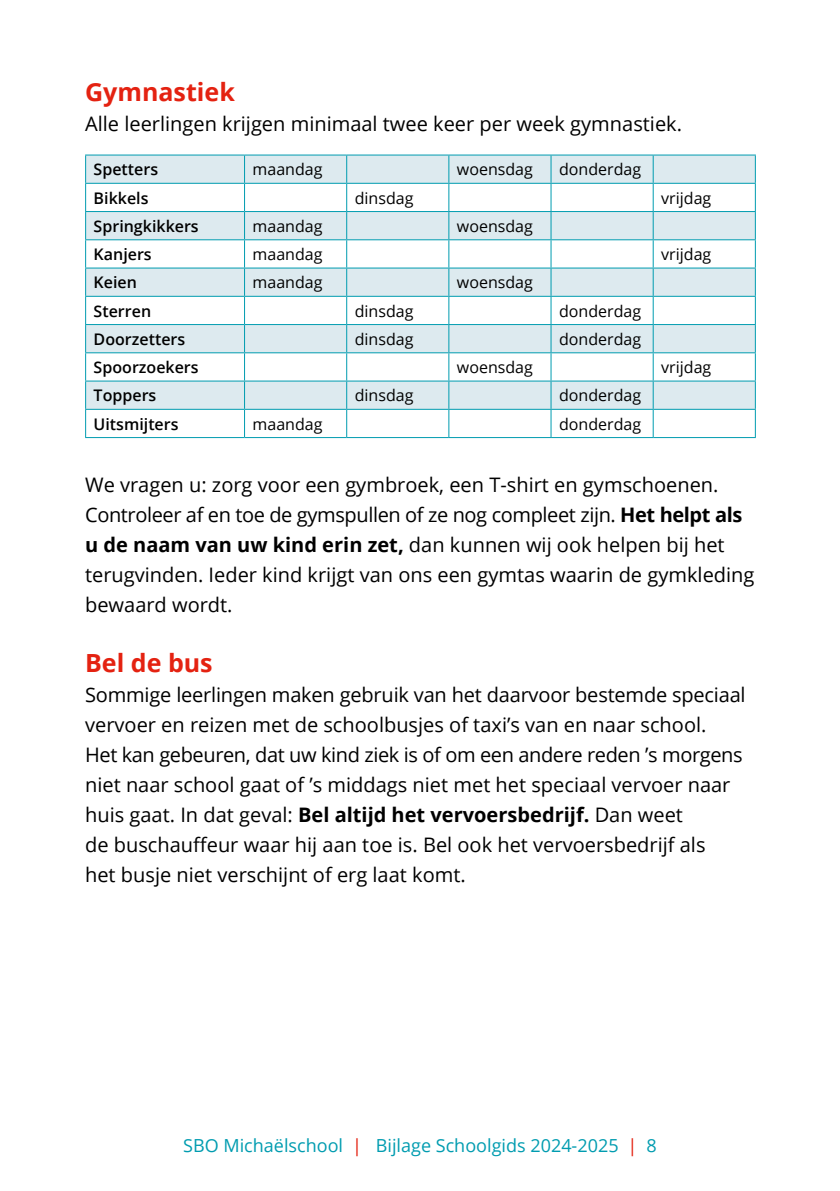
<style>
.page{position:relative;width:840px;height:1191px;background:#fff}
.page>*{position:absolute;margin:0;border:0;box-sizing:border-box;transform-origin:0 0}
.t1{font:700 25px "Open Sans";color:#e42211}
.t2{font:20px/30px "Open Sans";color:#000}
.t3{font:18px "Open Sans";color:#009cb0}
.t4{font:16px "Open Sans";color:#000}
.t5{font:600 16px "Open Sans";color:#000}
.s1{font-weight:700}
.s2{color:#e42211}
</style>
<div class="page">
<svg style="left:86px;top:155px;width:668px;height:254px;fill:#ddeaef"></svg>
<hr style="left:85px;top:211px;width:159px;height:1px;background:#009cb0">
<hr style="left:244px;top:211px;width:102px;height:1px;background:#009cb0">
<hr style="left:346px;top:211px;width:102px;height:1px;background:#009cb0">
<hr style="left:448px;top:211px;width:102px;height:1px;background:#009cb0">
<hr style="left:550px;top:211px;width:102px;height:1px;background:#009cb0">
<hr style="left:652px;top:211px;width:103px;height:1px;background:#009cb0">
<hr style="left:85px;top:239px;width:159px;height:1px;background:#009cb0">
<hr style="left:244px;top:239px;width:102px;height:1px;background:#009cb0">
<hr style="left:346px;top:239px;width:102px;height:1px;background:#009cb0">
<hr style="left:448px;top:239px;width:102px;height:1px;background:#009cb0">
<hr style="left:550px;top:239px;width:102px;height:1px;background:#009cb0">
<hr style="left:652px;top:239px;width:103px;height:1px;background:#009cb0">
<hr style="left:85px;top:267px;width:159px;height:1px;background:#009cb0">
<hr style="left:244px;top:267px;width:102px;height:1px;background:#009cb0">
<hr style="left:346px;top:267px;width:102px;height:1px;background:#009cb0">
<hr style="left:448px;top:267px;width:102px;height:1px;background:#009cb0">
<hr style="left:550px;top:267px;width:102px;height:1px;background:#009cb0">
<hr style="left:652px;top:267px;width:103px;height:1px;background:#009cb0">
<hr style="left:85px;top:296px;width:159px;height:1px;background:#009cb0">
<hr style="left:244px;top:296px;width:102px;height:1px;background:#009cb0">
<hr style="left:346px;top:296px;width:102px;height:1px;background:#009cb0">
<hr style="left:448px;top:296px;width:102px;height:1px;background:#009cb0">
<hr style="left:550px;top:296px;width:102px;height:1px;background:#009cb0">
<hr style="left:652px;top:296px;width:103px;height:1px;background:#009cb0">
<hr style="left:85px;top:324px;width:159px;height:1px;background:#009cb0">
<hr style="left:244px;top:324px;width:102px;height:1px;background:#009cb0">
<hr style="left:346px;top:324px;width:102px;height:1px;background:#009cb0">
<hr style="left:448px;top:324px;width:102px;height:1px;background:#009cb0">
<hr style="left:550px;top:324px;width:102px;height:1px;background:#009cb0">
<hr style="left:652px;top:324px;width:103px;height:1px;background:#009cb0">
<hr style="left:85px;top:352px;width:159px;height:1px;background:#009cb0">
<hr style="left:244px;top:352px;width:102px;height:1px;background:#009cb0">
<hr style="left:346px;top:352px;width:102px;height:1px;background:#009cb0">
<hr style="left:448px;top:352px;width:102px;height:1px;background:#009cb0">
<hr style="left:550px;top:352px;width:102px;height:1px;background:#009cb0">
<hr style="left:652px;top:352px;width:103px;height:1px;background:#009cb0">
<hr style="left:85px;top:380px;width:159px;height:1px;background:#009cb0">
<hr style="left:244px;top:380px;width:102px;height:1px;background:#009cb0">
<hr style="left:346px;top:380px;width:102px;height:1px;background:#009cb0">
<hr style="left:448px;top:380px;width:102px;height:1px;background:#009cb0">
<hr style="left:550px;top:380px;width:102px;height:1px;background:#009cb0">
<hr style="left:652px;top:380px;width:103px;height:1px;background:#009cb0">
<hr style="left:85px;top:409px;width:159px;height:1px;background:#009cb0">
<hr style="left:244px;top:409px;width:102px;height:1px;background:#009cb0">
<hr style="left:346px;top:409px;width:102px;height:1px;background:#009cb0">
<hr style="left:448px;top:409px;width:102px;height:1px;background:#009cb0">
<hr style="left:550px;top:409px;width:102px;height:1px;background:#009cb0">
<hr style="left:652px;top:409px;width:103px;height:1px;background:#009cb0">
<hr style="left:85px;top:437px;width:159px;height:1px;background:#009cb0">
<hr style="left:244px;top:437px;width:102px;height:1px;background:#009cb0">
<hr style="left:346px;top:437px;width:102px;height:1px;background:#009cb0">
<hr style="left:448px;top:437px;width:102px;height:1px;background:#009cb0">
<hr style="left:550px;top:437px;width:102px;height:1px;background:#009cb0">
<hr style="left:652px;top:437px;width:103px;height:1px;background:#009cb0">
<hr style="left:85px;top:154px;width:159px;height:1px;background:#009cb0">
<svg style="left:85px;top:155px;width:1px;height:282px"></svg>
<hr style="left:244px;top:154px;width:102px;height:1px;background:#009cb0">
<svg style="left:244px;top:155px;width:1px;height:282px"></svg>
<hr style="left:346px;top:154px;width:102px;height:1px;background:#009cb0">
<svg style="left:346px;top:155px;width:1px;height:282px"></svg>
<hr style="left:448px;top:154px;width:102px;height:1px;background:#009cb0">
<svg style="left:448px;top:155px;width:1px;height:282px"></svg>
<hr style="left:550px;top:154px;width:102px;height:1px;background:#009cb0">
<svg style="left:550px;top:155px;width:1px;height:282px"></svg>
<hr style="left:652px;top:154px;width:103px;height:1px;background:#009cb0">
<svg style="left:652px;top:155px;width:1px;height:282px"></svg>
<svg style="left:754px;top:155px;width:1px;height:282px"></svg>
<hr style="left:85px;top:183px;width:159px;height:1px;background:#009cb0">
<hr style="left:244px;top:183px;width:102px;height:1px;background:#009cb0">
<hr style="left:346px;top:183px;width:102px;height:1px;background:#009cb0">
<hr style="left:448px;top:183px;width:102px;height:1px;background:#009cb0">
<hr style="left:550px;top:183px;width:102px;height:1px;background:#009cb0">
<hr style="left:652px;top:183px;width:103px;height:1px;background:#009cb0">
<p class="t1" style="left:85px;top:75px;width:151px">Gymnastiek</p>
<p class="t2" style="left:85px;top:109px;width:598px">Alle leerlingen krijgen minimaal twee keer per week gymnastiek.</p>
<p class="t5" style="left:94px;top:158px;width:66px">Spetters</p>
<p class="t4" style="left:252px;top:158px;width:71px">maandag</p>
<p class="t4" style="left:456px;top:158px;width:78px">woensdag</p>
<p class="t4" style="left:558px;top:158px;width:84px">donderdag</p>
<p class="t5" style="left:94px;top:187px;width:56px">Bikkels</p>
<p class="t4" style="left:354px;top:187px;width:60px">dinsdag</p>
<p class="t4" style="left:660px;top:187px;width:52px">vrijdag</p>
<p class="t5" style="left:94px;top:215px;width:107px">Springkikkers</p>
<p class="t4" style="left:252px;top:215px;width:71px">maandag</p>
<p class="t4" style="left:456px;top:215px;width:78px">woensdag</p>
<p class="t5" style="left:94px;top:243px;width:60px">Kanjers</p>
<p class="t4" style="left:252px;top:243px;width:71px">maandag</p>
<p class="t4" style="left:660px;top:243px;width:52px">vrijdag</p>
<p class="t5" style="left:94px;top:271px;width:45px">Keien</p>
<p class="t4" style="left:252px;top:271px;width:71px">maandag</p>
<p class="t4" style="left:456px;top:271px;width:78px">woensdag</p>
<p class="t5" style="left:94px;top:300px;width:59px">Sterren</p>
<p class="t4" style="left:354px;top:300px;width:60px">dinsdag</p>
<p class="t4" style="left:558px;top:300px;width:84px">donderdag</p>
<p class="t5" style="left:94px;top:328px;width:93px">Doorzetters</p>
<p class="t4" style="left:354px;top:328px;width:60px">dinsdag</p>
<p class="t4" style="left:558px;top:328px;width:84px">donderdag</p>
<p class="t5" style="left:94px;top:356px;width:106px">Spoorzoekers</p>
<p class="t4" style="left:456px;top:356px;width:78px">woensdag</p>
<p class="t4" style="left:660px;top:356px;width:52px">vrijdag</p>
<p class="t5" style="left:94px;top:384px;width:64px">Toppers</p>
<p class="t4" style="left:354px;top:384px;width:60px">dinsdag</p>
<p class="t4" style="left:558px;top:384px;width:84px">donderdag</p>
<p class="t5" style="left:94px;top:413px;width:86px">Uitsmijters</p>
<p class="t4" style="left:252px;top:413px;width:71px">maandag</p>
<p class="t4" style="left:558px;top:413px;width:84px">donderdag</p>
<p class="t2" style="left:85px;top:469px;width:670px">We vragen u: zorg voor een gymbroek, een T-shirt en gymschoenen.<br>Controleer af en toe de gymspullen of ze nog compleet zijn. <span class="s1">Het helpt als u de naam van uw kind erin zet,</span> dan kunnen wij ook helpen bij het terugvinden. Ieder kind krijgt van ons een gymtas waarin de gymkleding bewaard wordt.</p>
<p class="t1" style="left:85px;top:645px;width:129px">Bel de bus</p>
<p class="t2" style="left:85px;top:679px;width:661px">Sommige leerlingen maken gebruik van het daarvoor bestemde speciaal vervoer en reizen met de schoolbusjes of taxi’s van en naar school.<br>Het kan gebeuren, dat uw kind ziek is of om een andere reden ’s morgens niet naar school gaat of ’s middags niet met het speciaal vervoer naar huis gaat. In dat geval: <span class="s1">Bel altijd het vervoersbedrijf.</span> Dan weet<br>de buschauffeur waar hij aan toe is. Bel ook het vervoersbedrijf als<br>het busje niet verschijnt of erg laat komt.</p>
<p class="t3" style="left:183px;top:1132px;width:475px">SBO Michaëlschool <span class="s2">|</span> Bijlage Schoolgids 2024-2025 <span class="s2">|</span> 8</p>
</div>
